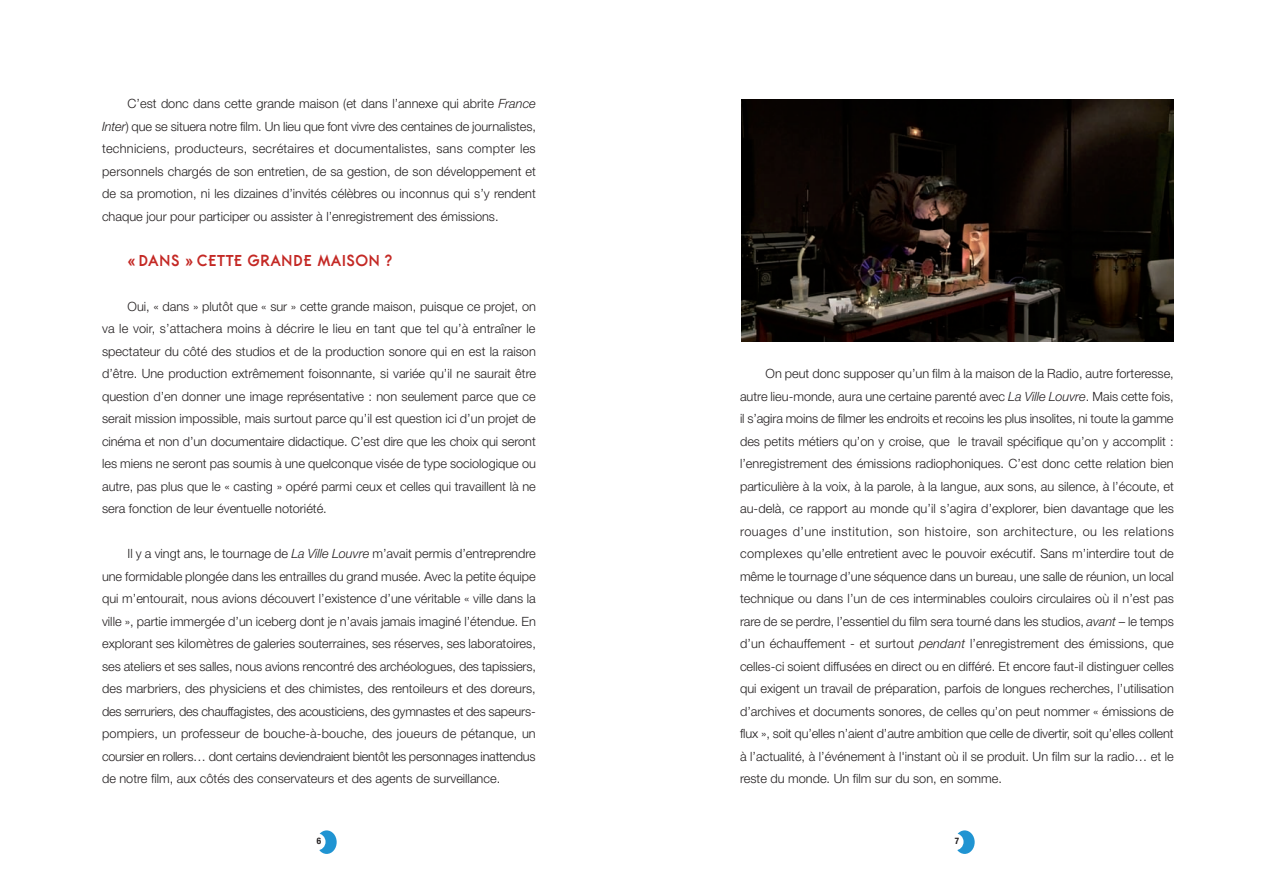
<style>
.page{position:relative;width:1276px;height:893px;background:#fff}
.page>*{position:absolute;margin:0;border:0;box-sizing:border-box;transform-origin:0 0}
.t1{font:700 15px "Belgrad";letter-spacing:-.02em;color:#c42925}
.t2{font:300 12.75px/22.5px "Helvetica Neue";color:#231f20;text-align:justify}
.t3{font:700 condensed 9px "Helvetica Neue";color:#231f20}
.s1{font-style:italic}
.s2{font-family:"Arial"}
</style>
<div class="page">
<div style="left:317px;top:830px;width:20px;height:24px;background:#2094d2;border-radius:50%"></div>
<div style="left:308px;top:833px;width:17px;height:17px;background:#fff;border-radius:50%"></div>
<div style="left:954px;top:830px;width:20px;height:24px;background:#2094d2;border-radius:50%"></div>
<div style="left:946px;top:833px;width:17px;height:17px;background:#fff;border-radius:50%"></div>
<img style="left:741px;top:99px;width:433px;height:243px">
<p class="t2" style="left:102px;top:94px;width:435px;text-indent:26px">C’est donc dans cette grande maison (et dans l’annexe qui abrite <span class="s1">France Inter</span>) que se situera notre film. Un lieu que font vivre des centaines de journalistes, techniciens, producteurs, secrétaires et documentalistes, sans compter les personnels chargés de son entretien, de sa gestion, de son développement et de sa promotion, ni les dizaines d’invités célèbres ou inconnus qui s’y rendent chaque jour pour participer ou assister à l’enregistrement des émissions.</p>
<p class="t1" style="left:128px;top:254px;width:268px"><span class="s2">«</span> DANS <span class="s2">»</span> CETTE GRANDE MAISON ?</p>
<p class="t2" style="left:102px;top:296px;width:435px;text-indent:26px">Oui, « dans » plutôt que « sur » cette grande maison, puisque ce projet, on va le voir, s’attachera moins à décrire le lieu en tant que tel qu’à entraîner le spectateur du côté des studios et de la production sonore qui en est la raison d’être. Une production extrêmement foisonnante, si variée qu’il ne saurait être question d’en donner une image représentative : non seulement parce que ce serait mission impossible, mais surtout parce qu’il est question ici d’un projet de cinéma et non d’un documentaire didactique. C’est dire que les choix qui seront les miens ne seront pas soumis à une quelconque visée de type sociologique ou autre, pas plus que le « casting » opéré parmi ceux et celles qui travaillent là ne sera fonction de leur éventuelle notoriété.</p>
<p class="t2" style="left:102px;top:544px;width:435px;text-indent:26px">Il y a vingt ans, le tournage de <span class="s1">La Ville Louvre</span> m’avait permis d’entreprendre une formidable plongée dans les entrailles du grand musée. Avec la petite équipe qui m’entourait, nous avions découvert l’existence d’une véritable « ville dans la ville », partie immergée d’un iceberg dont je n’avais jamais imaginé l’étendue. En explorant ses kilomètres de galeries souterraines, ses réserves, ses laboratoires, ses ateliers et ses salles, nous avions rencontré des archéologues, des tapissiers, des marbriers, des physiciens et des chimistes, des rentoileurs et des doreurs, des serruriers, des chauffagistes, des acousticiens, des gymnastes et des sapeurs&shy;pompiers, un professeur de bouche-à-bouche, des joueurs de pétanque, un coursier en rollers… dont certains deviendraient bientôt les personnages inattendus de notre film, aux côtés des conservateurs et des agents de surveillance.</p>
<p class="t2" style="left:740px;top:364px;width:435px;text-indent:26px">On peut donc supposer qu’un film à la maison de la Radio, autre forteresse, autre lieu-monde, aura une certaine parenté avec <span class="s1">La Ville Louvre</span>. Mais cette fois, il s’agira moins de filmer les endroits et recoins les plus insolites, ni toute la gamme des petits métiers qu’on y croise, que le travail spécifique qu’on y accomplit : l’enregistrement des émissions radiophoniques. C’est donc cette relation bien particulière à la voix, à la parole, à la langue, aux sons, au silence, à l’écoute, et au-delà, ce rapport au monde qu’il s’agira d’explorer, bien davantage que les rouages d’une institution, son histoire, son architecture, ou les relations complexes qu’elle entretient avec le pouvoir exécutif. Sans m’interdire tout de même le tournage d’une séquence dans un bureau, une salle de réunion, un local technique ou dans l’un de ces interminables couloirs circulaires où il n’est pas rare de se perdre, l’essentiel du film sera tourné dans les studios, <span class="s1">avant</span> – le temps d’un échauffement - et surtout <span class="s1">pendant</span> l’enregistrement des émissions, que celles-ci soient diffusées en direct ou en différé. Et encore faut-il distinguer celles qui exigent un travail de préparation, parfois de longues recherches, l’utilisation d’archives et documents sonores, de celles qu’on peut nommer « émissions de flux », soit qu’elles n’aient d’autre ambition que celle de divertir, soit qu’elles collent à l’actualité, à l’événement à l'instant où il se produit. Un film sur la radio… et le reste du monde. Un film sur du son, en somme.</p>
<p class="t3" style="left:317px;top:838px;width:6px">6</p>
<p class="t3" style="left:955px;top:838px;width:6px">7</p>
</div>
